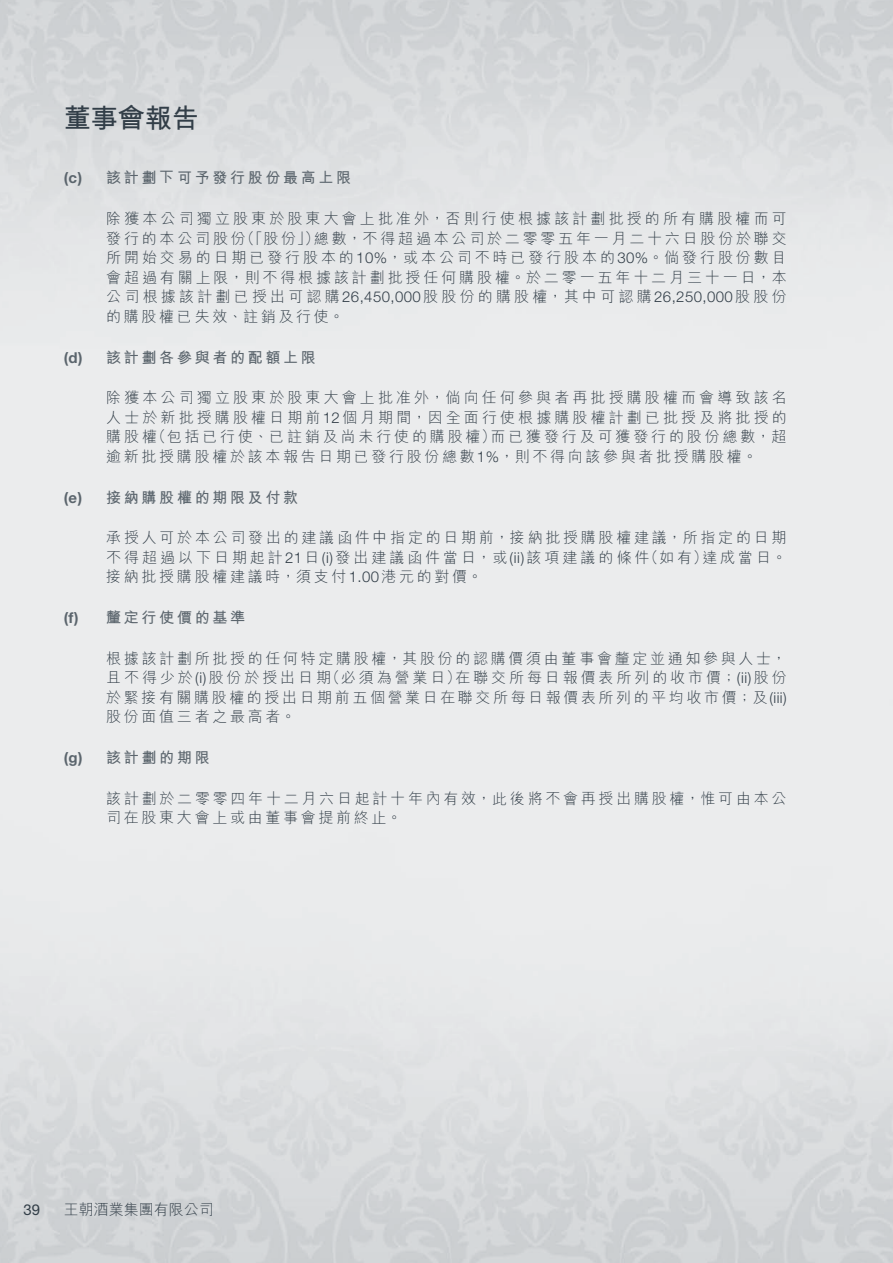
<style>
.page{position:relative;width:893px;height:1263px;background:#fff}
.page>*{position:absolute;margin:0;border:0;box-sizing:border-box;transform-origin:0 0}
.t1{font:700 27px "M Hei HK";color:#323e48}
._00_Body_text{font:300 15px/19.5px "M Hei HK";letter-spacing:.19em;color:#323e48;text-align:right}
._00_Body_text-2{font:300 15px/19.5px "M Hei HK";letter-spacing:.17em;color:#323e48}
._02_Heading_2{font:700 15px "M Hei HK";letter-spacing:.18em;color:#5b656d}
._02_Heading_2-2{font:700 15px "Helvetica Neue LT Std";color:#5b656d}
._00_Body_text-3{font:300 15px "M Hei HK";color:#323e48}
.t2{font:15px "Helvetica Neue LT Std";color:#323e48}
.s1{font-family:"Helvetica Neue LT Std"}
</style>
<div class="page">
<h1 class="t1" style="left:64px;top:98px;width:136px">董事會報告</h1>
<p class="_02_Heading_2-2" style="left:64px;top:169px;width:20px">c( )</p>
<p class="_02_Heading_2-2" style="left:64px;top:348px;width:20px">d( )</p>
<p class="_02_Heading_2-2" style="left:64px;top:488px;width:20px">e( )</p>
<p class="_02_Heading_2-2" style="left:64px;top:608px;width:16px">f( )</p>
<p class="_02_Heading_2-2" style="left:64px;top:748px;width:20px">g( )</p>
<p class="_02_Heading_2" style="left:106px;top:167px;width:246px">該計劃下可予發行股份最高上限</p>
<p class="_00_Body_text" style="left:106px;top:209px;width:682px">除獲本公司獨立股東於股東大會上批准外，否則行使根據該計劃批授的所有購股權而可總數，不得超過本公司於二零零五年一月二十六日股份於聯交</p>
<p class="_00_Body_text" style="left:240px;top:228px;width:81px">（「股份」）</p>
<p class="_00_Body_text" style="left:106px;top:228px;width:682px;text-align:left">發行的本公司股份<br>所開始交易的日期已發行股本的<span class="s1">10%</span>，或本公司不時已發行股本的<span class="s1">30%</span>。倘發行股份數目會超過有關上限，則不得根據該計劃批授任何購股權。於二零一五年十二月三十一日，本公司根據該計劃已授出可認購<span class="s1">26,450,000</span>股股份的購股權，其中可認購 <span class="s1">26,250,000</span>股股份的購股權已失效、註銷及行使。</p>
<p class="_02_Heading_2" style="left:106px;top:346px;width:211px">該計劃各參與者的配額上限</p>
<p class="_00_Body_text" style="left:106px;top:388px;width:682px">除獲本公司獨立股東於股東大會上批准外，倘向任何參與者再批授購股權而會導致該名人士於新批授購股權日期前<span class="s1">12</span>個月期間，因全面行使根據購股權計劃已批授及將批授的而已獲發行及可獲發行的股份總數，超</p>
<p class="_00_Body_text" style="left:151px;top:427px;width:347px">（包括已行使、已註銷及尚未行使的購股權）</p>
<p class="_00_Body_text" style="left:106px;top:427px;width:653px;text-align:left">購股權<br>逾新批授購股權於該本報告日期已發行股份總數<span class="s1">1%</span>，則不得向該參與者批授購股權。</p>
<p class="_02_Heading_2" style="left:106px;top:486px;width:193px">接納購股權的期限及付款</p>
<p class="_00_Body_text" style="left:106px;top:528px;width:682px">承授人可於本公司發出的建議函件中指定的日期前，接納批授購股權建議，所指定的日期達成當日。</p>
<p class="_00_Body_text" style="left:643px;top:547px;width:66px">（如有）</p>
<p class="_00_Body_text" style="left:106px;top:547px;width:544px;text-align:left">不得超過以下日期起計<span class="s1">21</span>日 發<span class="s1">)i(</span> 出建議函件當日，或 該<span class="s1">)i i(</span> 項建議的條件接納批授購股權建議時，須支付<span class="s1">1.00</span>港元的對價。</p>
<p class="_02_Heading_2" style="left:106px;top:607px;width:140px">釐定行使價的基準</p>
<p class="_00_Body_text" style="left:106px;top:648px;width:682px">根據該計劃所批授的任何特定購股權，其股份的認購價須由董事會釐定並通知參與人士，在聯交所每日報價表所列的收市價；<span class="s1">( )i i</span> 股份</p>
<p class="_00_Body_text" style="left:325px;top:668px;width:137px">（必須為營業日）</p>
<p class="_00_Body_text-2" style="left:106px;top:668px;width:682px">且不得少於 股<span class="s1">)i(</span> 份於授出日期<br>於緊接有關購股權的授出日期前五個營業日在聯交所每日報價表所列的平均收市價；及<span class="s1">(iii(</span>股份面值三者之最高者。</p>
<p class="_02_Heading_2" style="left:106px;top:747px;width:105px">該計劃的期限</p>
<p class="_00_Body_text" style="left:106px;top:788px;width:682px;text-align:left">該計劃於二零零四年十二月六日起計十年內有效，此後將不會再授出購股權，惟可由本公司在股東大會上或由董事會提前終止。</p>
<p class="t2" style="left:24px;top:1200px;width:18px">39</p>
<p class="_00_Body_text-3" style="left:64px;top:1202px;width:151px">王朝酒業集團有限公司</p>
</div>
